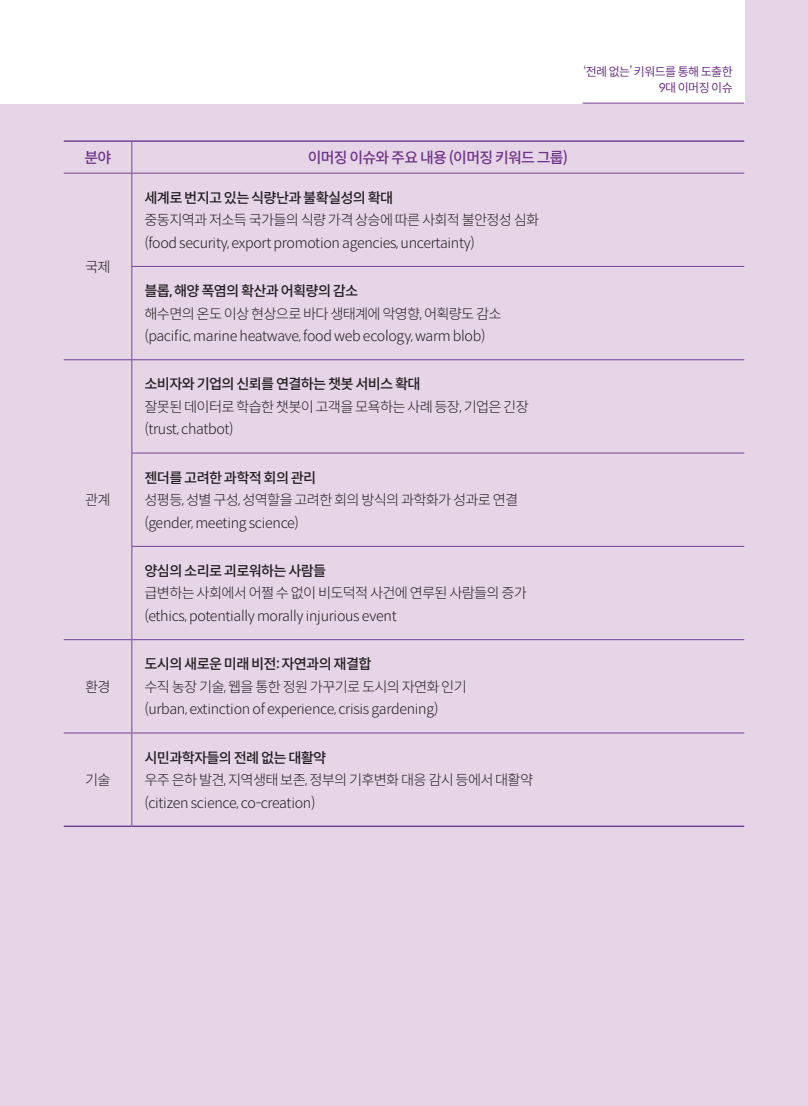
<style>
.page{position:relative;width:808px;height:1106px;background:#e6d4e7}
.page>*{position:absolute;margin:0;border:0;box-sizing:border-box;transform-origin:0 0}
.그림_표제목{font:500 15px "Spoqa Han Sans Neo";letter-spacing:-.05em;color:#6e3589}
.표본문{font:300 14.25px "Spoqa Han Sans Neo";letter-spacing:-.03em;color:#231f20}
.표본문-2{font:300 14.25px "Spoqa Han Sans Neo";letter-spacing:-.05em;color:#231f20}
.표본문-3{font:500 14.25px "Spoqa Han Sans Neo";letter-spacing:-.05em;color:#231f20}
.t1{font:12px/16.5px "Spoqa Han Sans Neo";letter-spacing:-.05em;color:#6e3589;text-align:right}
</style>
<div class="page">
<div style="left:0;top:0;width:744px;height:103px;background:#fff"></div>
<hr style="left:583px;top:103px;width:161px;height:1px;background:#733691">
<hr style="left:64px;top:140px;width:68px;height:2px;background:#74439a">
<hr style="left:132px;top:140px;width:612px;height:2px;background:#74439a">
<hr style="left:64px;top:825px;width:68px;height:2px;background:#74439a">
<hr style="left:132px;top:825px;width:612px;height:2px;background:#74439a">
<hr style="left:131px;top:142px;width:1px;height:31px;background:#74439a">
<hr style="left:64px;top:173px;width:68px;height:1px;background:#74439a">
<hr style="left:132px;top:173px;width:612px;height:1px;background:#74439a">
<hr style="left:131px;top:173px;width:1px;height:93px;background:#74439a">
<hr style="left:131px;top:266px;width:613px;height:1px;background:#74439a">
<hr style="left:131px;top:267px;width:1px;height:92px;background:#74439a">
<hr style="left:64px;top:359px;width:68px;height:1px;background:#74439a">
<hr style="left:132px;top:359px;width:612px;height:1px;background:#74439a">
<hr style="left:131px;top:360px;width:1px;height:92px;background:#74439a">
<hr style="left:131px;top:452px;width:613px;height:1px;background:#74439a">
<hr style="left:131px;top:453px;width:1px;height:93px;background:#74439a">
<hr style="left:131px;top:546px;width:613px;height:1px;background:#74439a">
<hr style="left:131px;top:547px;width:1px;height:92px;background:#74439a">
<hr style="left:64px;top:639px;width:68px;height:1px;background:#74439a">
<hr style="left:132px;top:639px;width:612px;height:1px;background:#74439a">
<hr style="left:131px;top:640px;width:1px;height:92px;background:#74439a">
<hr style="left:64px;top:732px;width:68px;height:1px;background:#74439a">
<hr style="left:132px;top:732px;width:612px;height:1px;background:#74439a">
<hr style="left:131px;top:733px;width:1px;height:92px;background:#74439a">
<p class="t1" style="left:583px;top:63px;width:151px">‘전례 없는’ 키워드를 통해 도출한<br>9대 이머징 이슈</p>
<p class="그림_표제목" style="left:84px;top:147px;width:28px">분야</p>
<p class="그림_표제목" style="left:308px;top:147px;width:262px">이머징 이슈와 주요 내용 (이머징 키워드 그룹)</p>
<p class="표본문" style="left:85px;top:257px;width:27px">국제</p>
<p class="표본문" style="left:85px;top:490px;width:27px">관계</p>
<p class="표본문" style="left:85px;top:676px;width:27px">환경</p>
<p class="표본문" style="left:85px;top:770px;width:27px">기술</p>
<p class="표본문-3" style="left:145px;top:187px;width:250px">세계로 번지고 있는 식량난과 불확실성의 확대</p>
<p class="표본문-2" style="left:145px;top:210px;width:396px">중동지역과 저소득 국가들의 식량 가격 상승에 따른 사회적 불안정성 심화</p>
<p class="표본문" style="left:145px;top:233px;width:332px">(food security, export promotion agencies, uncertainty)</p>
<p class="표본문-3" style="left:145px;top:281px;width:215px">블롭, 해양 폭염의 확산과 어획량의 감소</p>
<p class="표본문-2" style="left:145px;top:303px;width:358px">해수면의 온도 이상 현상으로 바다 생태계에 악영향, 어획량도 감소</p>
<p class="표본문" style="left:145px;top:326px;width:342px">(pacific, marine heatwave, food web ecology, warm blob)</p>
<p class="표본문-3" style="left:145px;top:374px;width:277px">소비자와 기업의 신뢰를 연결하는 챗봇 서비스 확대</p>
<p class="표본문-2" style="left:145px;top:397px;width:386px">잘못된 데이터로 학습한 챗봇이 고객을 모욕하는 사례 등장, 기업은 긴장</p>
<p class="표본문" style="left:145px;top:419px;width:91px">(trust, chatbot)</p>
<p class="표본문-3" style="left:145px;top:467px;width:173px">젠더를 고려한 과학적 회의 관리</p>
<p class="표본문-2" style="left:145px;top:490px;width:375px">성평등, 성별 구성, 성역할을 고려한 회의 방식의 과학화가 성과로 연결</p>
<p class="표본문" style="left:145px;top:512px;width:156px">(gender, meeting science)</p>
<p class="표본문-3" style="left:145px;top:560px;width:183px">양심의 소리로 괴로워하는 사람들</p>
<p class="표본문-2" style="left:145px;top:583px;width:384px">급변하는 사회에서 어쩔 수 없이 비도덕적 사건에 연루된 사람들의 증가</p>
<p class="표본문" style="left:145px;top:606px;width:254px">(ethics, potentially morally injurious event</p>
<p class="표본문-3" style="left:145px;top:654px;width:228px">도시의 새로운 미래 비전: 자연과의 재결합</p>
<p class="표본문-2" style="left:145px;top:676px;width:324px">수직 농장 기술, 웹을 통한 정원 가꾸기로 도시의 자연화 인기</p>
<p class="표본문" style="left:145px;top:699px;width:296px">(urban, extinction of experience, crisis gardening)</p>
<p class="표본문-3" style="left:145px;top:747px;width:183px">시민과학자들의 전례 없는 대활약</p>
<p class="표본문-2" style="left:145px;top:770px;width:390px">우주 은하 발견, 지역생태 보존, 정부의 기후변화 대응 감시 등에서 대활약</p>
<p class="표본문" style="left:145px;top:792px;width:172px">(citizen science, co-creation)</p>
</div>
